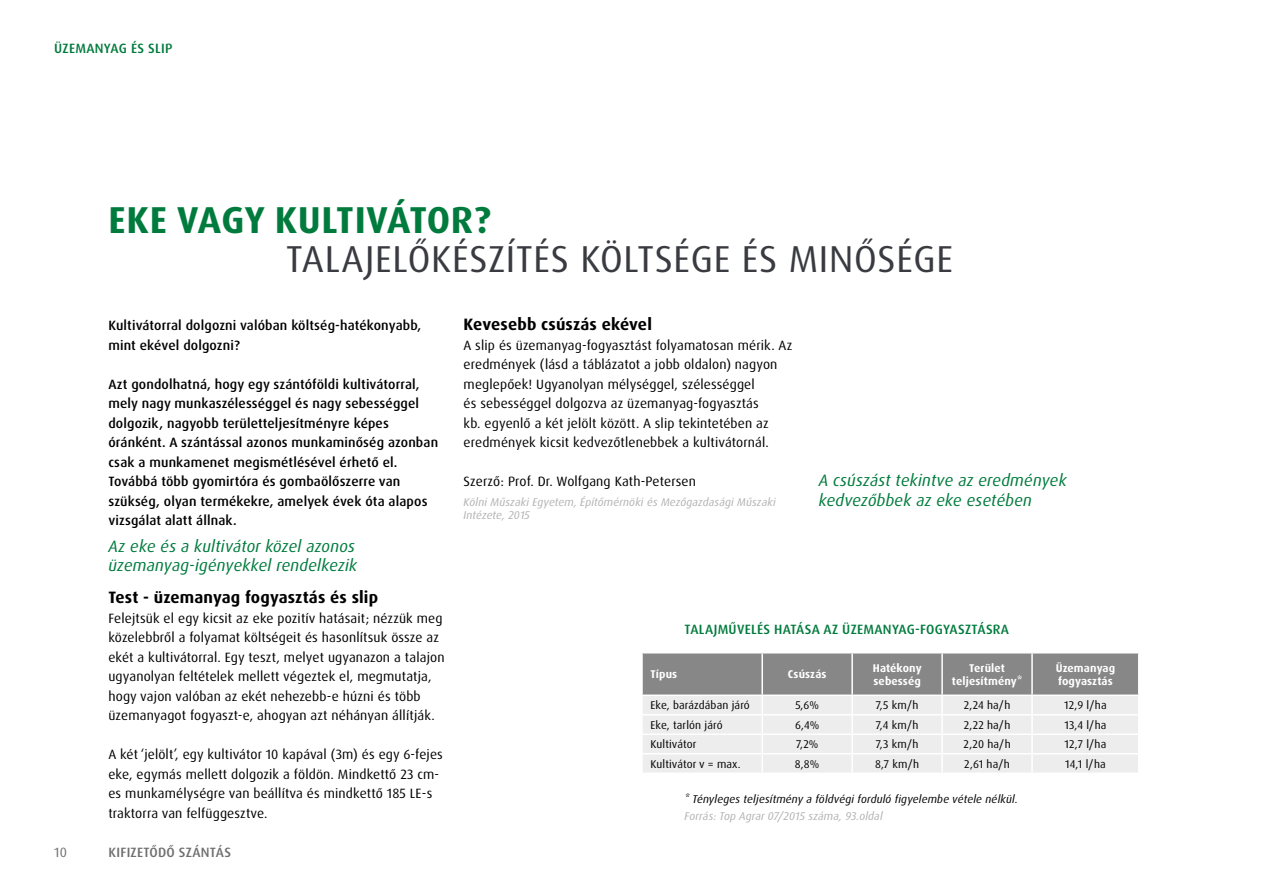
<style>
.page{position:relative;width:1263px;height:893px;background:#fff}
.page>*{position:absolute;margin:0;border:0;box-sizing:border-box;transform-origin:0 0}
.t1{font:37.5px "Dax Pro";letter-spacing:.02em;color:#393b41}
.t2{font:700 37.5px "Dax Pro";letter-spacing:.01em;color:#007b3d}
.t3{font:italic 16.5px/19.5px "Dax Pro";letter-spacing:.01em;color:#007b3d}
.t4{font:700 16.5px "Dax Pro";letter-spacing:.01em;color:#000}
.t5{font:13.5px/19.5px "Dax Pro";letter-spacing:.01em;color:#000}
.t6{font:500 13.5px/19.5px "Dax Pro";letter-spacing:.01em;color:#000}
.t7{font:500 13.5px "Dax Pro";letter-spacing:.02em;color:#007b3d}
.t8{font:500 13.5px "Dax Pro";letter-spacing:.02em;color:#706f6f}
.t9{font:13.5px "Dax Pro";color:#706f6f}
.t10{font:11.25px "Dax Pro";letter-spacing:.01em;color:#000}
.t11{font:italic 11.25px/13.5px "Dax Pro";letter-spacing:.01em;color:#b3b2b2}
.t12{font:700 11.25px/13.5px "Dax Pro";letter-spacing:.01em;color:#fff}
.t13{font:italic 11.25px "Dax Pro";letter-spacing:.01em;color:#000}
</style>
<div class="page">
<svg style="left:642px;top:653px;width:497px;height:119px;background:#ccc"></svg>
<p class="t7" style="left:54px;top:40px;width:120px">ÜZEMANYAG ÉS SLIP</p>
<h1 class="t2" style="left:109px;top:195px;width:384px">EKE VAGY KULTIVÁTOR?</h1>
<h1 class="t1" style="left:286px;top:234px;width:668px">TALAJELŐKÉSZÍTÉS KÖLTSÉGE ÉS MINŐSÉGE</h1>
<p class="t9" style="left:54px;top:843px;width:14px">10</p>
<p class="t6" style="left:108px;top:316px;width:314px">Kultivátorral dolgozni valóban költség-hatékonyabb, mint ekével dolgozni?</p>
<p class="t6" style="left:108px;top:374px;width:331px">Azt gondolhatná, hogy egy szántóföldi kultivátorral, mely nagy munkaszélességgel és nagy sebességgel dolgozik, nagyobb területteljesítményre képes óránként. A szántással azonos munkaminőség azonban csak a munkamenet megismétlésével érhető el.<br>Továbbá több gyomirtóra és gombaölőszerre van szükség, olyan termékekre, amelyek évek óta alapos vizsgálat alatt állnak.</p>
<p class="t3" style="left:108px;top:536px;width:250px">Az eke és a kultivátor közel azonos üzemanyag-igényekkel rendelkezik</p>
<p class="t4" style="left:108px;top:587px;width:271px">Test - üzemanyag fogyasztás és slip</p>
<p class="t5" style="left:108px;top:608px;width:338px">Felejtsük el egy kicsit az eke pozitív hatásait; nézzük meg közelebbről a folyamat költségeit és hasonlítsuk össze az ekét a kultivátorral. Egy teszt, melyet ugyanazon a talajon ugyanolyan feltételek mellett végeztek el, megmutatja, hogy vajon valóban az ekét nehezebb-e húzni és több üzemanyagot fogyaszt-e, ahogyan azt néhányan állítják.</p>
<p class="t5" style="left:108px;top:745px;width:336px">A két ‘jelölt’, egy kultivátor 10 kapával (3m) és egy 6-fejes eke, egymás mellett dolgozik a földön. Mindkettő 23 cm&shy;es munkamélységre van beállítva és mindkettő 185 LE-s traktorra van felfüggesztve.</p>
<p class="t8" style="left:108px;top:843px;width:124px">KIFIZETŐDŐ SZÁNTÁS</p>
<p class="t4" style="left:464px;top:314px;width:190px">Kevesebb csúszás ekével</p>
<p class="t5" style="left:464px;top:335px;width:330px">A slip és üzemanyag-fogyasztást folyamatosan mérik. Az eredmények (lásd a táblázatot a jobb oldalon) nagyon meglepőek! Ugyanolyan mélységgel, szélességgel<br>és sebességgel dolgozva az üzemanyag-fogyasztás<br>kb. egyenlő a két jelölt között. A slip tekintetében az eredmények kicsit kedvezőtlenebbek a kultivátornál.</p>
<p class="t5" style="left:464px;top:472px;width:234px">Szerző: Prof. Dr. Wolfgang Kath-Petersen</p>
<p class="t11" style="left:464px;top:495px;width:314px">Kölni Műszaki Egyetem, Építőmérnöki és Mezőgazdasági Műszaki<br>Intézete, 2015</p>
<p class="t3" style="left:819px;top:471px;width:249px">A csúszást tekintve az eredmények kedvezőbbek az eke esetében</p>
<p class="t7" style="left:685px;top:621px;width:326px">TALAJMŰVELÉS HATÁSA AZ ÜZEMANYAG-FOGYASZTÁSRA</p>
<p class="t12" style="left:650px;top:668px;width:28px">Típus</p>
<p class="t12" style="left:788px;top:668px;width:40px">Csúszás</p>
<p class="t12" style="left:873px;top:661px;width:50px">Hatékony sebesség</p>
<p class="t12" style="left:952px;top:661px;width:72px;text-align:center">Terület teljesítmény*</p>
<p class="t12" style="left:1056px;top:661px;width:61px">Üzemanyag fogyasztás</p>
<p class="t10" style="left:650px;top:698px;width:101px">Eke, barázdában járó</p>
<p class="t10" style="left:795px;top:698px;width:25px">5,6%</p>
<p class="t10" style="left:876px;top:698px;width:44px">7,5 km/h</p>
<p class="t10" style="left:964px;top:698px;width:48px">2,24 ha/h</p>
<p class="t10" style="left:1064px;top:698px;width:44px">12,9 l/ha</p>
<p class="t10" style="left:650px;top:718px;width:74px">Eke, tarlón járó</p>
<p class="t10" style="left:795px;top:718px;width:26px">6,4%</p>
<p class="t10" style="left:876px;top:718px;width:44px">7,4 km/h</p>
<p class="t10" style="left:964px;top:718px;width:48px">2,22 ha/h</p>
<p class="t10" style="left:1064px;top:718px;width:43px">13,4 l/ha</p>
<p class="t10" style="left:650px;top:737px;width:47px">Kultivátor</p>
<p class="t10" style="left:796px;top:737px;width:24px">7,2%</p>
<p class="t10" style="left:876px;top:737px;width:44px">7,3 km/h</p>
<p class="t10" style="left:963px;top:737px;width:49px">2,20 ha/h</p>
<p class="t10" style="left:1064px;top:737px;width:43px">12,7 l/ha</p>
<p class="t10" style="left:650px;top:757px;width:92px">Kultivátor v = max.</p>
<p class="t10" style="left:795px;top:757px;width:26px">8,8%</p>
<p class="t10" style="left:875px;top:757px;width:45px">8,7 km/h</p>
<p class="t10" style="left:964px;top:757px;width:47px">2,61 ha/h</p>
<p class="t10" style="left:1065px;top:757px;width:42px">14,1 l/ha</p>
<p class="t13" style="left:684px;top:792px;width:335px">* Tényleges teljesítmény a földvégi forduló figyelembe vétele nélkül.</p>
<p class="t11" style="left:684px;top:809px;width:200px">Forrás: Top Agrar 07/2015 száma, 93.oldal</p>
</div>
